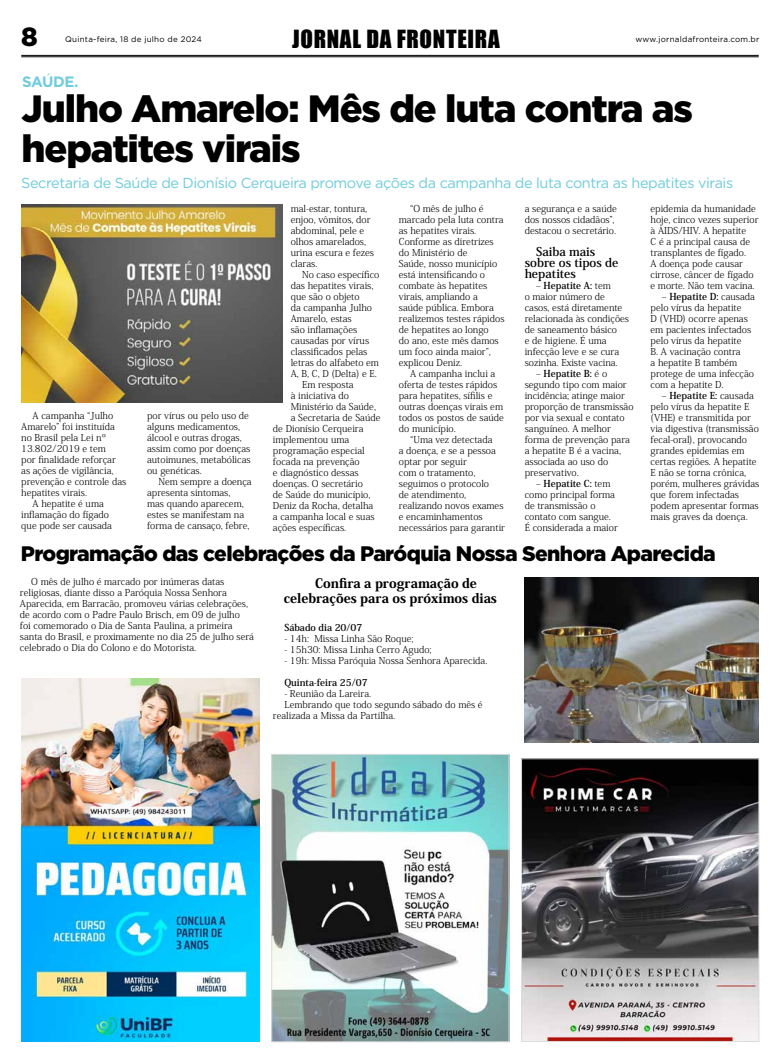
<style>
.page{position:relative;width:780px;height:1063px;background:#fff}
.page>*{position:absolute;margin:0;border:0;box-sizing:border-box;transform-origin:0 0}
.t1{font:900 38px/40px "Gotham";letter-spacing:-.03em;color:#000}
.t2{font:900 26.3px "Gotham";color:#000}
.t3{font:23px "Impact";letter-spacing:.03em;color:#000}
.t4{font:900 21px "Gotham";letter-spacing:-.03em;color:#000}
.t5{font:700 15px "Gotham";letter-spacing:-.04em;color:#6fccdc}
.t6{font:14.5px "Gotham";letter-spacing:-.03em;color:#6eccdc}
.t7{font:800 13px/15px "Koz Min Pro";color:#000}
.t8{font:700 12px/11px "Koz Min Pro";color:#000}
.t9{font:300 9.5px/11px "Koz Min Pro";color:#000}
.t10{font:700 9.5px "Koz Min Pro";color:#000}
.t11{font:8px "Gotham";letter-spacing:.03em;color:#000}
.s1{font-weight:700}
</style>
<div class="page">
<hr style="left:21px;top:55px;width:737px;height:1px;background:#000">
<hr style="left:21px;top:56px;width:737px;height:1px;background:#000">
<img style="left:22px;top:678px;width:238px;height:364px">
<img style="left:273px;top:756px;width:234px;height:284px">
<div style="left:271px;top:754px;width:238px;height:288px;border:1px solid #dcddde"></div>
<img style="left:523px;top:760px;width:234px;height:280px">
<div style="left:521px;top:758px;width:238px;height:284px;border:1px solid #dcddde"></div>
<img style="left:21px;top:205px;width:261px;height:198px">
<img style="left:524px;top:578px;width:234px;height:165px">
<h2 class="t2" style="left:21px;top:21px;width:18px">8</h2>
<p class="t11" style="left:65px;top:34px;width:138px">Quinta-feira, 18 de julho de 2024</p>
<p class="t11" style="left:635px;top:34px;width:125px">www.jornaldafronteira.com.br</p>
<h3 class="t3" style="left:292px;top:21px;width:209px">JORNAL DA FRONTEIRA</h3>
<h3 class="t5" style="left:22px;top:72px;width:58px">SAÚDE.</h3>
<h1 class="t1" style="left:22px;top:88px;width:673px">Julho Amarelo: Mês de luta contra as hepatites virais</h1>
<h3 class="t6" style="left:21px;top:173px;width:713px">Secretaria de Saúde de Dionísio Cerqueira promove ações da campanha de luta contra as hepatites virais</h3>
<p class="t9" style="left:33px;top:409px;width:82px">A campanha “Julho</p>
<p class="t9" style="left:21px;top:420px;width:95px">Amarelo” foi instituída</p>
<p class="t9" style="left:21px;top:431px;width:86px">no Brasil pela Lei nº</p>
<p class="t9" style="left:21px;top:442px;width:86px">13.802/2019 e tem</p>
<p class="t9" style="left:21px;top:453px;width:96px">por finalidade reforçar</p>
<p class="t9" style="left:21px;top:464px;width:94px">as ações de vigilância,</p>
<p class="t9" style="left:21px;top:475px;width:106px">prevenção e controle das</p>
<p class="t9" style="left:21px;top:486px;width:67px">hepatites virais.</p>
<p class="t9" style="left:33px;top:497px;width:73px">A hepatite é uma</p>
<p class="t9" style="left:21px;top:508px;width:89px">inflamação do fígado</p>
<p class="t9" style="left:21px;top:519px;width:92px">que pode ser causada</p>
<p class="t9" style="left:147px;top:409px;width:105px">por vírus ou pelo uso de alguns medicamentos, álcool e outras drogas, assim como por doenças autoimunes, metabólicas ou genéticas.</p>
<p class="t9" style="left:147px;top:475px;width:106px;text-indent:11px">Nem sempre a doença apresenta sintomas,<br>mas quando aparecem, estes se manifestam na forma de cansaço, febre,</p>
<p class="t9" style="left:291px;top:203px;width:85px">mal-estar, tontura, enjoo, vômitos, dor abdominal, pele e olhos amarelados, urina escura e fezes claras.</p>
<p class="t9" style="left:302px;top:269px;width:79px">No caso específico</p>
<p class="t9" style="left:291px;top:280px;width:84px">das hepatites virais,</p>
<p class="t9" style="left:291px;top:291px;width:70px">que são o objeto</p>
<p class="t9" style="left:291px;top:302px;width:83px">da campanha Julho</p>
<p class="t9" style="left:291px;top:313px;width:63px">Amarelo, estas</p>
<p class="t9" style="left:291px;top:324px;width:68px">são inflamações</p>
<p class="t9" style="left:291px;top:335px;width:80px">causadas por vírus</p>
<p class="t9" style="left:291px;top:346px;width:78px">classificados pelas</p>
<p class="t9" style="left:291px;top:357px;width:90px">letras do alfabeto em</p>
<p class="t9" style="left:291px;top:368px;width:88px">A, B, C, D (Delta) e E.</p>
<p class="t9" style="left:302px;top:379px;width:53px">Em resposta</p>
<p class="t9" style="left:291px;top:390px;width:60px">à iniciativa do</p>
<p class="t9" style="left:291px;top:401px;width:87px">Ministério da Saúde,</p>
<p class="t9" style="left:291px;top:412px;width:91px">a Secretaria de Saúde</p>
<p class="t9" style="left:273px;top:423px;width:92px">de Dionísio Cerqueira</p>
<p class="t9" style="left:273px;top:434px;width:78px">implementou uma</p>
<p class="t9" style="left:273px;top:445px;width:93px">programação especial</p>
<p class="t9" style="left:273px;top:456px;width:88px">focada na prevenção</p>
<p class="t9" style="left:273px;top:467px;width:87px">e diagnóstico dessas</p>
<p class="t9" style="left:273px;top:478px;width:91px">doenças. O secretário</p>
<p class="t9" style="left:273px;top:489px;width:99px">de Saúde do município,</p>
<p class="t9" style="left:273px;top:500px;width:102px">Deniz da Rocha, detalha</p>
<p class="t9" style="left:273px;top:511px;width:103px">a campanha local e suas</p>
<p class="t9" style="left:273px;top:522px;width:75px">ações específicas.</p>
<p class="t9" style="left:399px;top:203px;width:107px;text-indent:11px">“O mês de julho é marcado pela luta contra as hepatites virais.<br>Conforme as diretrizes do Ministério de<br>Saúde, nosso município está intensificando o combate às hepatites virais, ampliando a saúde pública. Embora realizemos testes rápidos de hepatites ao longo<br>do ano, este mês damos um foco ainda maior”, explicou Deniz.</p>
<p class="t9" style="left:399px;top:368px;width:107px;text-indent:11px">A campanha inclui a oferta de testes rápidos para hepatites, sífilis e outras doenças virais em todos os postos de saúde do município.</p>
<p class="t9" style="left:399px;top:434px;width:108px;text-indent:11px">“Uma vez detectada<br>a doença, e se a pessoa optar por seguir<br>com o tratamento, seguimos o protocolo<br>de atendimento, realizando novos exames e encaminhamentos necessários para garantir</p>
<p class="t9" style="left:524px;top:203px;width:94px">a segurança e a saúde dos nossos cidadãos”, destacou o secretário.</p>
<p class="t8" style="left:524px;top:246px;width:95px;text-indent:11px">Saiba mais sobre os tipos de hepatites</p>
<p class="t9" style="left:524px;top:280px;width:106px;text-indent:11px">– <span class="s1">Hepatite A:</span> tem<br>o maior número de casos, está diretamente relacionada às condições de saneamento básico<br>e de higiene. É uma infecção leve e se cura sozinha. Existe vacina.</p>
<p class="t9" style="left:524px;top:368px;width:110px;text-indent:11px">– <span class="s1">Hepatite B:</span> é o segundo tipo com maior incidência; atinge maior proporção de transmissão por via sexual e contato sanguíneo. A melhor forma de prevenção para a hepatite B é a vacina, associada ao uso do preservativo.</p>
<p class="t9" style="left:524px;top:478px;width:95px;text-indent:11px">– <span class="s1">Hepatite C:</span> tem como principal forma de transmissão o contato com sangue.<br>É considerada a maior</p>
<p class="t9" style="left:650px;top:203px;width:109px">epidemia da humanidade hoje, cinco vezes superior à AIDS/HIV. A hepatite<br>C é a principal causa de transplantes de fígado.<br>A doença pode causar cirrose, câncer de fígado e morte. Não tem vacina.</p>
<p class="t9" style="left:650px;top:291px;width:106px;text-indent:11px">– <span class="s1">Hepatite D:</span> causada pelo vírus da hepatite<br>D (VHD) ocorre apenas em pacientes infectados pelo vírus da hepatite<br>B. A vacinação contra<br>a hepatite B também protege de uma infecção com a hepatite D.</p>
<p class="t9" style="left:650px;top:390px;width:110px;text-indent:11px">– <span class="s1">Hepatite E:</span> causada pelo vírus da hepatite E (VHE) e transmitida por via digestiva (transmissão fecal-oral), provocando grandes epidemias em certas regiões. A hepatite<br>E não se torna crônica, porém, mulheres grávidas que forem infectadas podem apresentar formas mais graves da doença.</p>
<h3 class="t4" style="left:21px;top:541px;width:696px">Programação das celebrações da Paróquia Nossa Senhora Aparecida</h3>
<p class="t9" style="left:20px;top:576px;width:235px;text-indent:11px">O mês de julho é marcado por inúmeras datas religiosas, diante disso a Paróquia Nossa Senhora Aparecida, em Barracão, promoveu várias celebrações, de acordo com o Padre Paulo Brisch, em 09 de julho<br>foi comemorado o Dia de Santa Paulina, a primeira santa do Brasil, e proximamente no dia 25 de julho será celebrado o Dia do Colono e do Motorista.</p>
<h3 class="t7" style="left:284px;top:575px;width:215px;text-indent:31px">Confira a programação de celebrações para os próximos dias</h3>
<p class="t10" style="left:284px;top:620px;width:80px">Sábado dia 20/07</p>
<p class="t9" style="left:284px;top:632px;width:131px">- 14h: Missa Linha São Roque;</p>
<p class="t9" style="left:284px;top:643px;width:149px">- 15h30: Missa Linha Cerro Agudo;</p>
<p class="t9" style="left:284px;top:654px;width:205px">- 19h: Missa Paróquia Nossa Senhora Aparecida.</p>
<p class="t10" style="left:284px;top:675px;width:85px">Quinta-feira 25/07</p>
<p class="t9" style="left:284px;top:687px;width:88px">- Reunião da Lareira.</p>
<p class="t9" style="left:284px;top:698px;width:200px">Lembrando que todo segundo sábado do mês é</p>
<p class="t9" style="left:273px;top:709px;width:124px">realizada a Missa da Partilha.</p>
</div>
